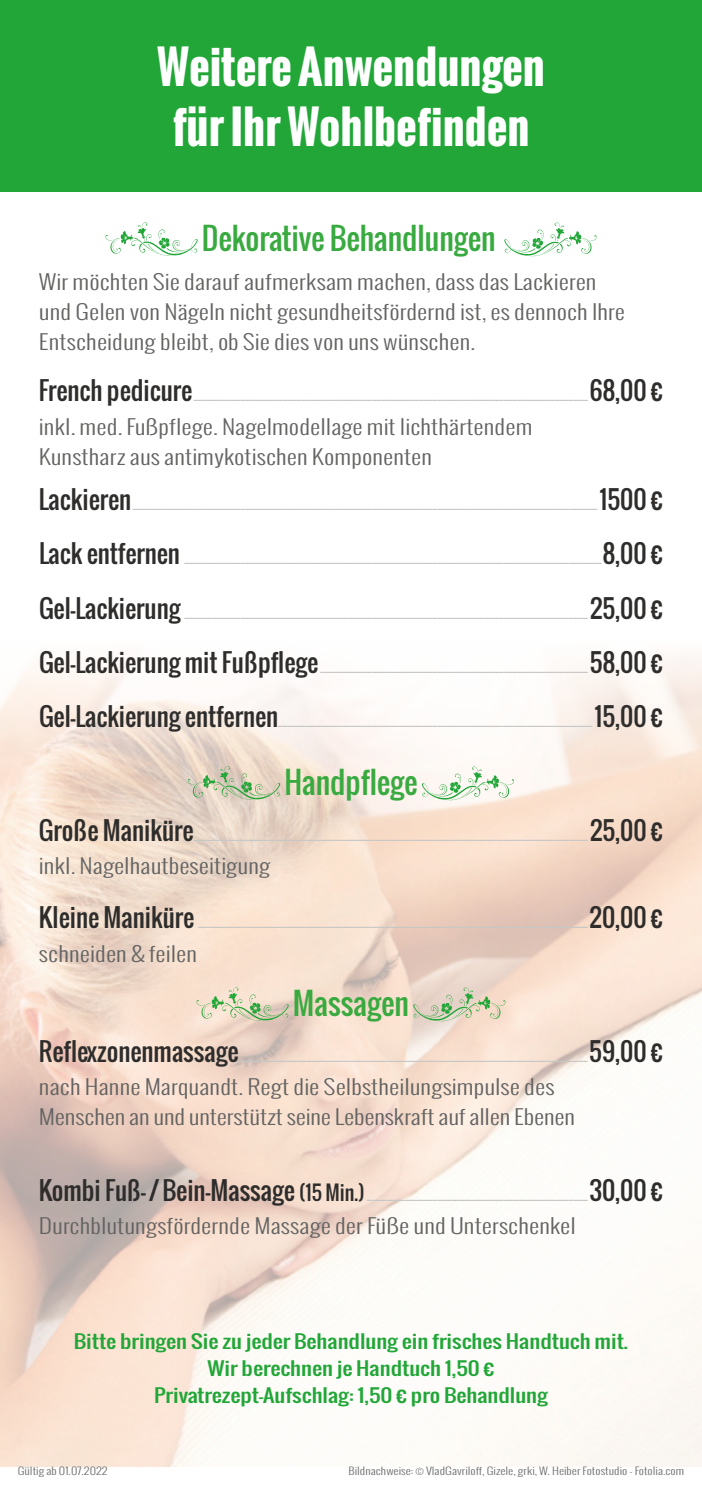
<style>
.page{position:relative;width:702px;height:1489px;background:#fff}
.page>*{position:absolute;margin:0;border:0;box-sizing:border-box;transform-origin:0 0}
.t1{font:700 45px/60px "Oswald";color:#fff;text-align:center}
.t2{font:30px "Oswald";color:#39aa40}
.t3{font:300 20px/30px "Oswald";color:#646463;scale:1.25 1}
.t4{font:18px/27px "Oswald";color:#21a637;text-align:center;scale:1.25 1}
.t5{font:12.5px "Oswald";color:#c7c7c6}
.t6{font:300 10px "Oswald";color:#70706f;scale:1.25 1}
.s1{font-size:25px;color:#2e2d2c}
.s2{font-size:20px;color:#2e2d2c}
.s3{font-size:11.25px}
</style>
<div class="page">
<div style="left:0;top:0;width:702px;height:191px;background:#21a637"></div>
<svg style="left:105px;top:222px;width:93px;height:34px"></svg>
<svg style="left:504px;top:222px;width:92px;height:35px"></svg>
<svg style="left:188px;top:766px;width:93px;height:36px;background:#cecdb3"></svg>
<svg style="left:420px;top:766px;width:94px;height:36px"></svg>
<svg style="left:196px;top:987px;width:94px;height:36px;background:#dbd6bc"></svg>
<svg style="left:412px;top:987px;width:93px;height:36px;background:#d4d0b7"></svg>
<h1 class="t1" style="left:157px;top:36px;width:389px">Weitere Anwendungen für Ihr Wohlbefinden</h1>
<h2 class="t2" style="left:202px;top:216px;width:295px">Dekorative Behandlungen</h2>
<h3 class="t3" style="left:39px;top:266px;width:470px">Wir möchten Sie darauf aufmerksam machen, dass das Lackieren und Gelen von Nägeln nicht gesundheitsfördernd ist, es dennoch Ihre<br>Entscheidung bleibt, ob Sie dies von uns wünschen.</h3>
<p class="t5" style="left:39px;top:386px;width:625px"><span class="s1">French pedicure</span>____________________________________________________________________________________<span class="s1">68,00 €</span></p>
<h3 class="t3" style="left:39px;top:411px;width:396px">inkl. med. Fußpflege. Nagelmodellage mit lichthärtendem<br>Kunstharz aus antimykotischen Komponenten</h3>
<p class="t5" style="left:39px;top:495px;width:625px"><span class="s1">Lackieren</span>___________________________________________________________________________________________________ <span class="s1">1500 €</span></p>
<p class="t5" style="left:39px;top:549px;width:625px"><span class="s1">Lack entfernen</span> _________________________________________________________________________________________<span class="s1">8,00 €</span></p>
<p class="t5" style="left:39px;top:603px;width:625px"><span class="s1">Gel-Lackierung</span> ______________________________________________________________________________________ <span class="s1">25,00 €</span></p>
<p class="t5" style="left:39px;top:657px;width:625px"><span class="s1">Gel-Lackierung mit Fußpflege</span> _________________________________________________________ <span class="s1">58,00 €</span></p>
<p class="t5" style="left:39px;top:712px;width:625px"><span class="s1">Gel-Lackierung entfernen</span>___________________________________________________________________ <span class="s1">15,00 €</span></p>
<h2 class="t2" style="left:284px;top:759px;width:135px">Handpflege</h2>
<p class="t5" style="left:39px;top:826px;width:625px"><span class="s1">Große Maniküre</span>____________________________________________________________________________________ <span class="s1">25,00 €</span></p>
<h3 class="t3" style="left:39px;top:851px;width:187px">inkl. Nagelhautbeseitigung</h3>
<p class="t5" style="left:39px;top:913px;width:625px"><span class="s1">Kleine Maniküre</span> ___________________________________________________________________________________<span class="s1">20,00 €</span></p>
<h3 class="t3" style="left:39px;top:938px;width:128px">schneiden &amp; feilen</h3>
<h2 class="t2" style="left:293px;top:980px;width:117px">Massagen</h2>
<p class="t5" style="left:39px;top:1047px;width:625px"><span class="s1">Reflexzonenmassage</span> __________________________________________________________________________<span class="s1">59,00 €</span></p>
<h3 class="t3" style="left:39px;top:1071px;width:430px">nach Hanne Marquandt. Regt die Selbstheilungsimpulse des<br>Menschen an und unterstützt seine Lebenskraft auf allen Ebenen</h3>
<p class="t5" style="left:39px;top:1185px;width:625px"><span class="s1">Kombi Fuß- /Bein-Massage</span> <span class="s2">(15 Min.)</span> _______________________________________________<span class="s1">30,00 €</span></p>
<h3 class="t3" style="left:39px;top:1210px;width:431px">Durchblutungsfördernde Massage der Füße und Unterschenkel</h3>
<h3 class="t4" style="left:74px;top:1327px;width:445px">Bitte bringen Sie zu jeder Behandlung ein frisches Handtuch mit.<br>Wir berechnen je Handtuch 1,50 €<br>Privatrezept-Aufschlag: 1,50 € pro Behandlung</h3>
<p class="t6" style="left:18px;top:1463px;width:73px">Gültig ab 01.07.2022</p>
<p class="t6" style="left:348px;top:1463px;width:270px">Bildnachweise: <span class="s3">©</span> VladGavriloff, Gizele, grki, W. Heiber Fotostudio - Fotolia.com</p>
</div>
